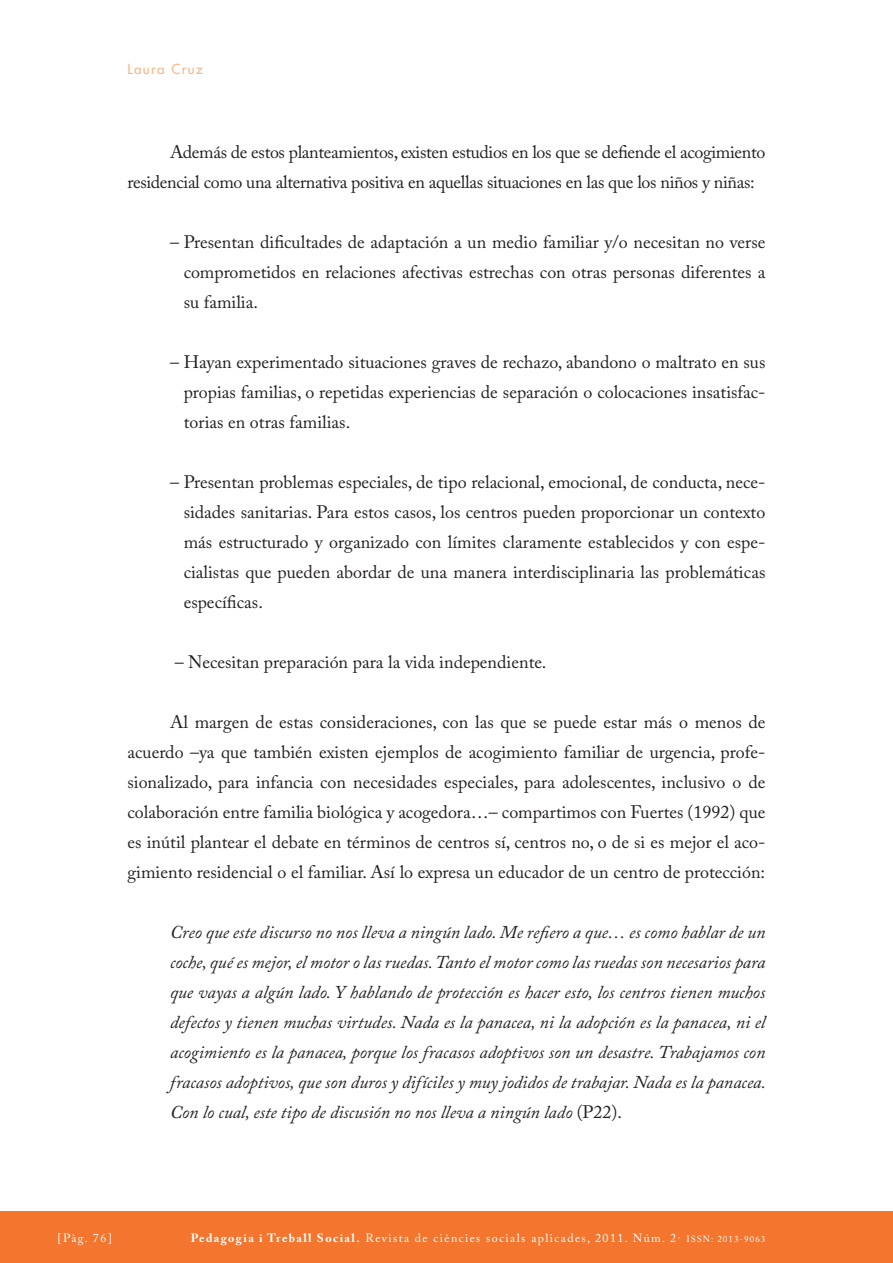
<style>
.page{position:relative;width:893px;height:1263px;background:#fff}
.page>*{position:absolute;margin:0;border:0;box-sizing:border-box;transform-origin:0 0}
.TEXT_COMU{font:18px/30px "Adobe Caslon Pro";color:#231f20;text-align:justify}
.TEXT_COMU-2{font:italic 18px/30px "Adobe Caslon Pro";color:#231f20;text-align:justify}
.TEXT_COMU-3{font:18px/30px "Adobe Caslon Pro";letter-spacing:-.02em;color:#231f20}
.t1{font:13.5px "Futura";letter-spacing:.1em;color:#fab689}
.t2{font:12px "Adobe Caslon Pro";letter-spacing:.115em;color:#fff}
.s1{font-style:normal}
.s2{font-weight:700}
.s3{font-size:9px}
</style>
<div class="page">
<div style="left:0;top:1212px;width:893px;height:51px;background:#f3752e"></div>
<p class="t1" style="left:128px;top:61px;width:77px">Laura Cruz</p>
<p class="TEXT_COMU-3" style="left:128px;top:136px;width:639px;text-indent:43px">Además de estos planteamientos, existen estudios en los que se defiende el acogimiento residencial como una alternativa positiva en aquellas situaciones en las que los niños y niñas:</p>
<p class="TEXT_COMU" style="left:184px;top:226px;width:583px;text-indent:-14px">– Presentan dificultades de adaptación a un medio familiar y/o necesitan no verse comprometidos en relaciones afectivas estrechas con otras personas diferentes a su familia.</p>
<p class="TEXT_COMU" style="left:184px;top:346px;width:583px;text-indent:-14px">– Hayan experimentado situaciones graves de rechazo, abandono o maltrato en sus propias familias, o repetidas experiencias de separación o colocaciones insatisfac&shy;torias en otras familias.</p>
<p class="TEXT_COMU" style="left:184px;top:466px;width:583px;text-indent:-14px">– Presentan problemas especiales, de tipo relacional, emocional, de conducta, nece&shy;sidades sanitarias. Para estos casos, los centros pueden proporcionar un contexto más estructurado y organizado con límites claramente establecidos y con espe&shy;cialistas que pueden abordar de una manera interdisciplinaria las problemáticas específicas.</p>
<p class="TEXT_COMU" style="left:175px;top:646px;width:373px">– Necesitan preparación para la vida independiente.</p>
<p class="TEXT_COMU" style="left:128px;top:706px;width:639px;text-indent:43px">Al margen de estas consideraciones, con las que se puede estar más o menos de acuerdo –ya que también existen ejemplos de acogimiento familiar de urgencia, profe&shy;sionalizado, para infancia con necesidades especiales, para adolescentes, inclusivo o de colaboración entre familia biológica y acogedora…– compartimos con Fuertes (1992) que es inútil plantear el debate en términos de centros sí, centros no, o de si es mejor el aco&shy;gimiento residencial o el familiar. Así lo expresa un educador de un centro de protección:</p>
<p class="TEXT_COMU-2" style="left:170px;top:916px;width:597px">Creo que este discurso no nos lleva a ningún lado. Me refiero a que… es como hablar de un coche, qué es mejor, el motor o las ruedas. Tanto el motor como las ruedas son necesarios para que vayas a algún lado. Y hablando de protección es hacer esto, los centros tienen muchos defectos y tienen muchas virtudes. Nada es la panacea, ni la adopción es la panacea, ni el acogimiento es la panacea, porque los fracasos adoptivos son un desastre. Trabajamos con fracasos adoptivos, que son duros y difíciles y muy jodidos de trabajar. Nada es la panacea.<br>Con lo cual, este tipo de discusión no nos lleva a ningún lado <span class="s1">(P22).</span></p>
<p class="t2" style="left:57px;top:1231px;width:56px">[Pàg. 76]</p>
<p class="t2" style="left:191px;top:1231px;width:576px"><span class="s2">Pedagogia i Treball Social.</span> Revista de ciències socials aplicades, 2011. Núm. 2· <span class="s3">ISSN: 2013-9063</span></p>
</div>
